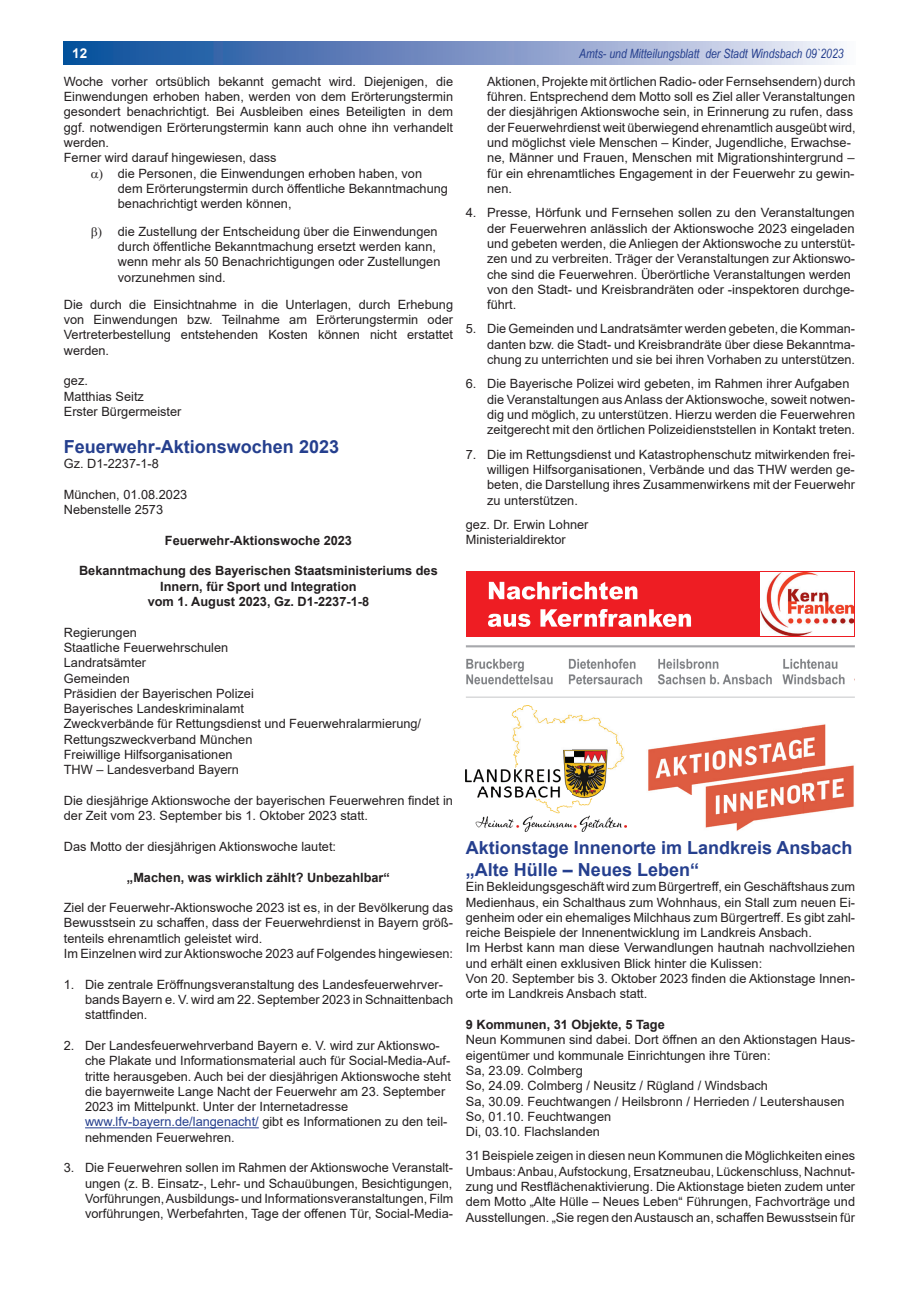
<style>
.page{position:relative;width:919px;height:1289px;background:#fff}
.page>*{position:absolute;margin:0;border:0;box-sizing:border-box;transform-origin:0 0}
.t1{font:700 18px/21.6px "Arial";color:#253f8e}
.t2{font:700 13.5px "Arial";color:#fff}
.t3{font:12.75px/15.3px "Arial";color:#231f20}
.t4{font:700 12.75px/15.3px "Arial";color:#231f20;text-align:center}
.t5{font:italic 12.75px "Arial Narrow";color:#253f8e}
.s1{color:#253f8e}
</style>
<div class="page">
<img style="left:64px;top:41px;width:774px;height:24px">
<hr style="left:85px;top:1127px;width:174px;height:1px;background:#253f8e">
<img style="left:466px;top:645px;width:388px;height:53px">
<img style="left:648px;top:724px;width:206px;height:107px">
<img style="left:466px;top:705px;width:160px;height:126px">
<div style="left:466px;top:571px;width:388px;height:66px;background:#ee1d23"></div>
<img style="left:760px;top:573px;width:93px;height:62px">
<svg style="left:489px;top:582px;width:148px;height:17px"></svg>
<svg style="left:488px;top:613px;width:42px;height:14px"></svg>
<svg style="left:540px;top:609px;width:151px;height:18px"></svg>
<p class="t2" style="left:72px;top:44px;width:17px">12</p>
<p class="t5" style="left:579px;top:44px;width:266px">Amts- und Mitteilungsblatt der Stadt Windsbach 09`2023</p>
<p class="t3" style="left:64px;top:74px;width:391px">Woche vorher ortsüblich bekannt gemacht wird. Diejenigen, die</p>
<p class="t3" style="left:64px;top:89px;width:391px">Einwendungen erhoben haben, werden von dem Erörterungstermin</p>
<p class="t3" style="left:64px;top:104px;width:391px">gesondert benachrichtigt. Bei Ausbleiben eines Beteiligten in dem</p>
<p class="t3" style="left:64px;top:120px;width:391px">ggf. notwendigen Erörterungstermin kann auch ohne ihn verhandelt</p>
<p class="t3" style="left:64px;top:135px;width:47px">werden.</p>
<p class="t3" style="left:64px;top:150px;width:214px">Ferner wird darauf hingewiesen, dass</p>
<p class="t3" style="left:118px;top:165px;width:306px">die Personen, die Einwendungen erhoben haben, von</p>
<p class="t3" style="left:118px;top:181px;width:331px">dem Erörterungstermin durch öffentliche Bekanntmachung</p>
<p class="t3" style="left:118px;top:196px;width:175px">benachrichtigt werden können,</p>
<p class="t3" style="left:118px;top:223px;width:324px">die Zustellung der Entscheidung über die Einwendungen durch öffentliche Bekanntmachung ersetzt werden kann, wenn mehr als 50 Benachrichtigungen oder Zustellungen vorzunehmen sind.</p>
<p class="t3" style="left:64px;top:297px;width:391px;text-align:justify">Die durch die Einsichtnahme in die Unterlagen, durch Erhebung von Einwendungen bzw. Teilnahme am Erörterungstermin oder Vertreterbestellung entstehenden Kosten können nicht erstattet werden.</p>
<p class="t3" style="left:64px;top:373px;width:119px">gez.<br>Matthias Seitz<br>Erster Bürgermeister</p>
<h1 class="t1" style="left:64px;top:436px;width:277px">Feuerwehr-Aktionswochen 2023</h1>
<p class="t3" style="left:64px;top:456px;width:96px">Gz. D1-2237-1-8</p>
<p class="t3" style="left:64px;top:486px;width:125px">München, 01.08.2023<br>Nebenstelle 2573</p>
<p class="t4" style="left:165px;top:533px;width:189px">Feuerwehr-Aktionswoche 2023</p>
<p class="t4" style="left:79px;top:563px;width:360px">Bekanntmachung des Bayerischen Staatsministeriums des<br>Innern, für Sport und Integration<br>vom 1. August 2023, Gz. D1-2237-1-8</p>
<p class="t3" style="left:64px;top:624px;width:359px">Regierungen<br>Staatliche Feuerwehrschulen<br>Landratsämter<br>Gemeinden<br>Präsidien der Bayerischen Polizei<br>Bayerisches Landeskriminalamt<br>Zweckverbände für Rettungsdienst und Feuerwehralarmierung/<br>Rettungszweckverband München<br>Freiwillige Hilfsorganisationen<br>THW – Landesverband Bayern</p>
<p class="t3" style="left:64px;top:792px;width:390px">Die diesjährige Aktionswoche der bayerischen Feuerwehren findet in der Zeit vom 23. September bis 1. Oktober 2023 statt.</p>
<p class="t3" style="left:64px;top:838px;width:274px">Das Motto der diesjährigen Aktionswoche lautet:</p>
<p class="t4" style="left:127px;top:869px;width:264px">„Machen, was wirklich zählt? Unbezahlbar“</p>
<p class="t3" style="left:64px;top:900px;width:391px">Ziel der Feuerwehr-Aktionswoche 2023 ist es, in der Bevölkerung das Bewusstsein zu schaffen, dass der Feuerwehrdienst in Bayern größ&shy;tenteils ehrenamtlich geleistet wird.<br>Im Einzelnen wird zur Aktionswoche 2023 auf Folgendes hingewiesen:</p>
<p class="t3" style="left:85px;top:976px;width:369px;text-indent:-21px">1. Die zentrale Eröffnungsveranstaltung des Landesfeuerwehrver&shy;bands Bayern e. V. wird am 22. September 2023 in Schnaittenbach stattfinden.</p>
<p class="t3" style="left:85px;top:1037px;width:367px;text-indent:-21px">2. Der Landesfeuerwehrverband Bayern e. V. wird zur Aktionswo&shy;che Plakate und Informationsmaterial auch für Social-Media-Auf&shy;tritte herausgeben. Auch bei der diesjährigen Aktionswoche steht die bayernweite Lange Nacht der Feuerwehr am 23. September 2023 im Mittelpunkt. Unter der Internetadresse <span class="s1">www.lfv-bayern.de/langenacht/</span> gibt es Informationen zu den teil&shy;nehmenden Feuerwehren.</p>
<p class="t3" style="left:85px;top:1160px;width:370px;text-align:justify;text-indent:-21px">3. Die Feuerwehren sollen im Rahmen der Aktionswoche Veranstalt&shy;ungen (z. B. Einsatz-, Lehr- und Schauübungen, Besichtigungen, Vorführungen, Ausbildungs- und Informationsveranstaltungen, Film vorführungen, Werbefahrten, Tage der offenen Tür, Social-Media-</p>
<p class="t3" style="left:487px;top:74px;width:370px">Aktionen, Projekte mit örtlichen Radio- oder Fernsehsendern) durch führen. Entsprechend dem Motto soll es Ziel aller Veranstaltungen der diesjährigen Aktionswoche sein, in Erinnerung zu rufen, dass der Feuerwehrdienst weit überwiegend ehrenamtlich ausgeübt wird, und möglichst viele Menschen – Kinder, Jugendliche, Erwachse&shy;ne, Männer und Frauen, Menschen mit Migrationshintergrund – für ein ehrenamtliches Engagement in der Feuerwehr zu gewin&shy;nen.</p>
<p class="t3" style="left:487px;top:205px;width:369px;text-indent:-21px">4. Presse, Hörfunk und Fernsehen sollen zu den Veranstaltungen der Feuerwehren anlässlich der Aktionswoche 2023 eingeladen und gebeten werden, die Anliegen der Aktionswoche zu unterstüt&shy;zen und zu verbreiten. Träger der Veranstaltungen zur Aktionswo&shy;che sind die Feuerwehren. Überörtliche Veranstaltungen werden von den Stadt- und Kreisbrandräten oder -inspektoren durchge&shy;führt.</p>
<p class="t3" style="left:487px;top:321px;width:369px;text-align:justify;text-indent:-21px">5. Die Gemeinden und Landratsämter werden gebeten, die Komman&shy;danten bzw. die Stadt- und Kreisbrandräte über diese Bekanntma&shy;chung zu unterrichten und sie bei ihren Vorhaben zu unterstützen.</p>
<p class="t3" style="left:487px;top:376px;width:369px;text-indent:-21px">6. Die Bayerische Polizei wird gebeten, im Rahmen ihrer Aufgaben die Veranstaltungen aus Anlass der Aktionswoche, soweit notwen&shy;dig und möglich, zu unterstützen. Hierzu werden die Feuerwehren zeitgerecht mit den örtlichen Polizeidienststellen in Kontakt treten.</p>
<p class="t3" style="left:487px;top:446px;width:369px;text-align:justify;text-indent:-21px">7. Die im Rettungsdienst und Katastrophenschutz mitwirkenden frei&shy;willigen Hilfsorganisationen, Verbände und das THW werden ge&shy;beten, die Darstellung ihres Zusammenwirkens mit der Feuerwehr zu unterstützen.</p>
<p class="t3" style="left:466px;top:516px;width:124px">gez. Dr. Erwin Lohner<br>Ministerialdirektor</p>
<h1 class="t1" style="left:466px;top:837px;width:388px">Aktionstage Innenorte im Landkreis Ansbach „Alte Hülle – Neues Leben“</h1>
<p class="t3" style="left:466px;top:879px;width:391px">Ein Bekleidungsgeschäft wird zum Bürgertreff, ein Geschäftshaus zum Medienhaus, ein Schalthaus zum Wohnhaus, ein Stall zum neuen Ei&shy;genheim oder ein ehemaliges Milchhaus zum Bürgertreff. Es gibt zahl&shy;reiche Beispiele der Innenentwicklung im Landkreis Ansbach.<br>Im Herbst kann man diese Verwandlungen hautnah nachvollziehen und erhält einen exklusiven Blick hinter die Kulissen:<br>Von 20. September bis 3. Oktober 2023 finden die Aktionstage Innen&shy;orte im Landkreis Ansbach statt.</p>
<p class="t4" style="left:466px;top:1016px;width:200px">9 Kommunen, 31 Objekte, 5 Tage</p>
<p class="t3" style="left:466px;top:1032px;width:391px">Neun Kommunen sind dabei. Dort öffnen an den Aktionstagen Haus&shy;eigentümer und kommunale Einrichtungen ihre Türen:<br>Sa, 23.09. Colmberg<br>So, 24.09. Colmberg / Neusitz / Rügland / Windsbach<br>Sa, 30.09. Feuchtwangen / Heilsbronn / Herrieden / Leutershausen So, 01.10. Feuchtwangen<br>Di, 03.10. Flachslanden</p>
<p class="t3" style="left:466px;top:1148px;width:391px;text-align:justify">31 Beispiele zeigen in diesen neun Kommunen die Möglichkeiten eines Umbaus: Anbau, Aufstockung, Ersatzneubau, Lückenschluss, Nachnut&shy;zung und Restflächenaktivierung. Die Aktionstage bieten zudem unter dem Motto „Alte Hülle – Neues Leben“ Führungen, Fachvorträge und Ausstellungen. „Sie regen den Austausch an, schaffen Bewusstsein für</p>
</div>
